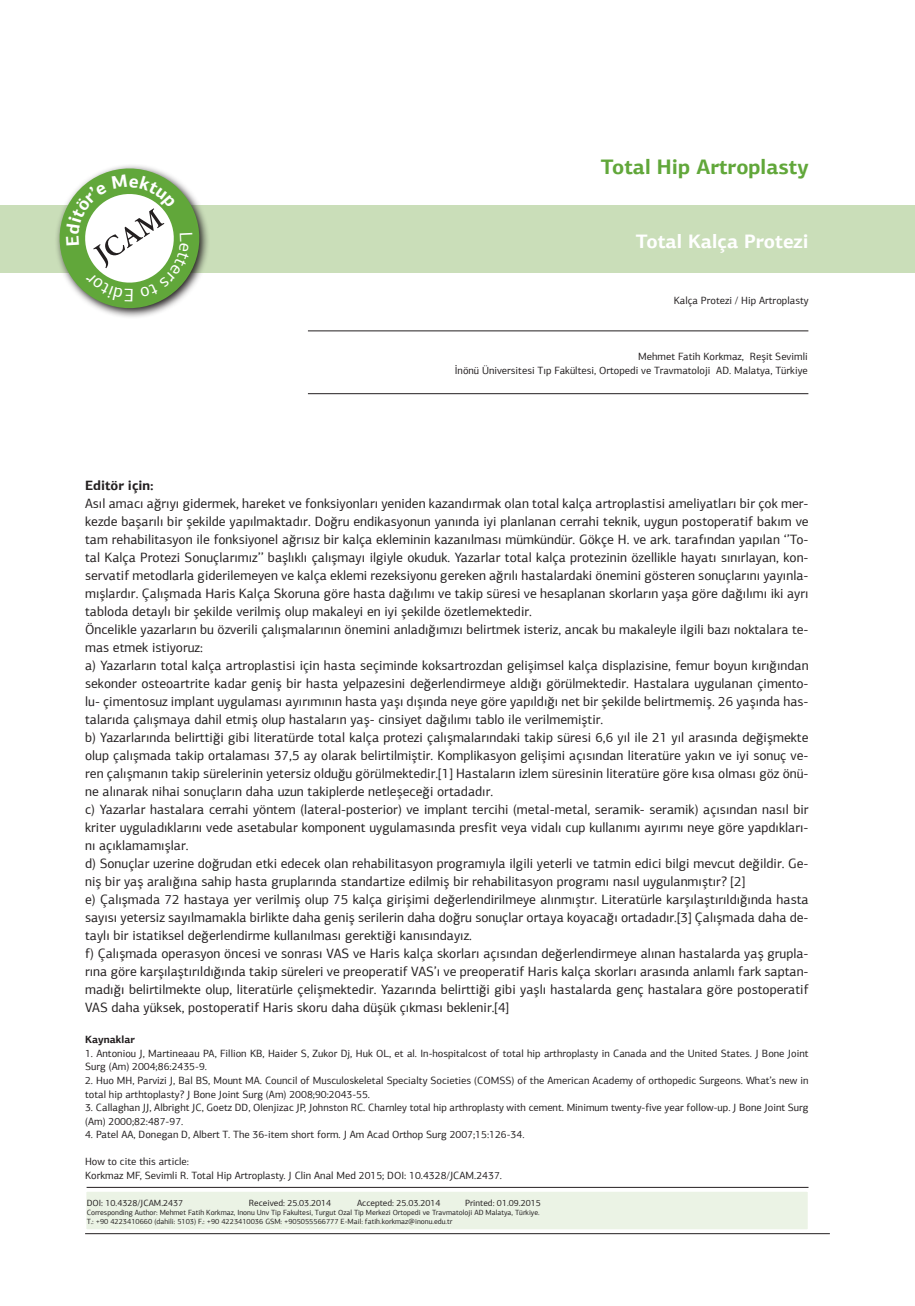
<style>
.page{position:relative;width:915px;height:1306px;background:#fff}
.page>*{position:absolute;margin:0;border:0;box-sizing:border-box;transform-origin:0 0}
.t1{font:700 21px "PF Agora Sans Pro";color:#61a73a}
.t2{font:700 19.5px "PF Agora Sans Pro";color:#fff}
.t3{font:13.5px/18px "PF Agora Sans Pro";color:#231f20}
.t4{font:10.5px/13.5px "PF Agora Sans Pro";color:#231f20}
.t5{font:700 10.5px "PF Agora Sans Pro";color:#231f20}
.t6{font:9px "PF Agora Sans Pro";color:#231f20}
.t7{font:7.5px/9px "PF Agora Sans Pro";color:#231f20}
.s1{font-weight:700}
</style>
<div class="page">
<div style="left:0;top:205px;width:913px;height:67px;background:#cadeb9"></div>
<div style="left:86px;top:1192px;width:722px;height:37px;background:#ebf3e5"></div>
<hr style="left:87px;top:1187px;width:721px;height:1px;background:#231f20">
<hr style="left:308px;top:330px;width:500px;height:1px;background:#231f20">
<hr style="left:308px;top:393px;width:500px;height:1px;background:#231f20">
<hr style="left:85px;top:1233px;width:744px;height:1px;background:#231f20">
<svg style="left:50px;top:165px;width:159px;height:152px"></svg>
<p class="t1" style="left:600px;top:154px;width:209px">Total Hip Artroplasty</p>
<p class="t2" style="left:635px;top:229px;width:174px">Total Kalça Protezi</p>
<p class="t4" style="left:673px;top:294px;width:136px">Kalça Protezi / Hip Artroplasty</p>
<p class="t4" style="left:454px;top:350px;width:354px;text-align:right">Mehmet Fatih Korkmaz, Reşit Sevimli<br>İnönü Üniversitesi Tıp Fakültesi, Ortopedi ve Travmatoloji AD. Malatya, Türkiye</p>
<p class="t3" style="left:85px;top:476px;width:724px"><span class="s1">Editör için:<br></span>Asıl amacı ağrıyı gidermek, hareket ve fonksiyonları yeniden kazandırmak olan total kalça artroplastisi ameliyatları bir çok mer&shy;kezde başarılı bir şekilde yapılmaktadır. Doğru endikasyonun yanında iyi planlanan cerrahi teknik, uygun postoperatif bakım ve tam rehabilitasyon ile fonksiyonel ağrısız bir kalça ekleminin kazanılması mümkündür. Gökçe H. ve ark. tarafından yapılan ‘’To&shy;tal Kalça Protezi Sonuçlarımız’’ başlıklı çalışmayı ilgiyle okuduk. Yazarlar total kalça protezinin özellikle hayatı sınırlayan, kon&shy;servatif metodlarla giderilemeyen ve kalça eklemi rezeksiyonu gereken ağrılı hastalardaki önemini gösteren sonuçlarını yayınla&shy;mışlardır. Çalışmada Haris Kalça Skoruna göre hasta dağılımı ve takip süresi ve hesaplanan skorların yaşa göre dağılımı iki ayrı tabloda detaylı bir şekilde verilmiş olup makaleyi en iyi şekilde özetlemektedir.<br>Öncelikle yazarların bu özverili çalışmalarının önemini anladığımızı belirtmek isteriz, ancak bu makaleyle ilgili bazı noktalara te&shy;mas etmek istiyoruz:<br>a) Yazarların total kalça artroplastisi için hasta seçiminde koksartrozdan gelişimsel kalça displazisine, femur boyun kırığından sekonder osteoartrite kadar geniş bir hasta yelpazesini değerlendirmeye aldığı görülmektedir. Hastalara uygulanan çimento&shy;lu- çimentosuz implant uygulaması ayırımının hasta yaşı dışında neye göre yapıldığı net bir şekilde belirtmemiş. 26 yaşında has&shy;talarıda çalışmaya dahil etmiş olup hastaların yaş- cinsiyet dağılımı tablo ile verilmemiştir.<br>b) Yazarlarında belirttiği gibi literatürde total kalça protezi çalışmalarındaki takip süresi 6,6 yıl ile 21 yıl arasında değişmekte olup çalışmada takip ortalaması 37,5 ay olarak belirtilmiştir. Komplikasyon gelişimi açısından literatüre yakın ve iyi sonuç ve&shy;ren çalışmanın takip sürelerinin yetersiz olduğu görülmektedir.[1] Hastaların izlem süresinin literatüre göre kısa olması göz önü&shy;ne alınarak nihai sonuçların daha uzun takiplerde netleşeceği ortadadır.<br>c) Yazarlar hastalara cerrahi yöntem (lateral-posterior) ve implant tercihi (metal-metal, seramik- seramik) açısından nasıl bir kriter uyguladıklarını vede asetabular komponent uygulamasında presfit veya vidalı cup kullanımı ayırımı neye göre yapdıkları&shy;nı açıklamamışlar.<br>d) Sonuçlar uzerine doğrudan etki edecek olan rehabilitasyon programıyla ilgili yeterli ve tatmin edici bilgi mevcut değildir. Ge&shy;niş bir yaş aralığına sahip hasta gruplarında standartize edilmiş bir rehabilitasyon programı nasıl uygulanmıştır? [2]<br>e) Çalışmada 72 hastaya yer verilmiş olup 75 kalça girişimi değerlendirilmeye alınmıştır. Literatürle karşılaştırıldığında hasta sayısı yetersiz sayılmamakla birlikte daha geniş serilerin daha doğru sonuçlar ortaya koyacağı ortadadır.[3] Çalışmada daha de&shy;taylı bir istatiksel değerlendirme kullanılması gerektiği kanısındayız.<br>f) Çalışmada operasyon öncesi ve sonrası VAS ve Haris kalça skorları açısından değerlendirmeye alınan hastalarda yaş grupla&shy;rına göre karşılaştırıldığında takip süreleri ve preoperatif VAS’ı ve preoperatif Haris kalça skorları arasında anlamlı fark saptan&shy;madığı belirtilmekte olup, literatürle çelişmektedir. Yazarında belirttiği gibi yaşlı hastalarda genç hastalara göre postoperatif VAS daha yüksek, postoperatif Haris skoru daha düşük çıkması beklenir.[4]</p>
<p class="t5" style="left:85px;top:1033px;width:51px">Kaynaklar</p>
<p class="t4" style="left:85px;top:1046px;width:724px">1. Antoniou J, Martineaau PA, Fillion KB, Haider S, Zukor Dj, Huk OL, et al. In-hospitalcost of total hip arthroplasty in Canada and the United States. J Bone Joint<br>Surg (Am) 2004;86:2435-9.</p>
<p class="t4" style="left:85px;top:1073px;width:724px">2. Huo MH, Parvizi J, Bal BS, Mount MA. Council of Musculoskeletal Specialty Societies (COMSS) of the American Academy of orthopedic Surgeons. What’s new in total hip arthtoplasty? J Bone Joint Surg (Am) 2008;90:2043-55.</p>
<p class="t4" style="left:85px;top:1100px;width:724px">3. Callaghan JJ, Albright JC, Goetz DD, Olenjizac JP, Johnston RC. Charnley total hip arthroplasty with cement. Minimum twenty-five year follow-up. J Bone Joint Surg (Am) 2000;82:487-97.</p>
<p class="t4" style="left:85px;top:1127px;width:441px">4. Patel AA, Donegan D, Albert T. The 36-item short form. J Am Acad Orthop Surg 2007;15:126-34.</p>
<p class="t4" style="left:85px;top:1154px;width:418px">How to cite this article:<br>Korkmaz MF, Sevimli R. Total Hip Artroplasty. J Clin Anal Med 2015; DOI: 10.4328/JCAM.2437.</p>
<p class="t6" style="left:87px;top:1196px;width:98px">DOI: 10.4328/JCAM.2437</p>
<p class="t6" style="left:249px;top:1196px;width:84px">Received: 25.03.2014</p>
<p class="t6" style="left:357px;top:1196px;width:85px">Accepted: 25.03.2014</p>
<p class="t6" style="left:465px;top:1196px;width:77px">Printed: 01.09.2015</p>
<p class="t7" style="left:87px;top:1207px;width:454px">Corresponding Author: Mehmet Fatih Korkmaz, Inonu Unv Tip Fakultesi, Turgut Ozal Tip Merkezi Ortopedi ve Travmatoloji AD Malatya, Türkiye.<br>T.: +90 4223410660 (dahili: 5103) F.: +90 4223410036 GSM: +905055566777 E-Mail: fatih.korkmaz@inonu.edu.tr</p>
</div>
